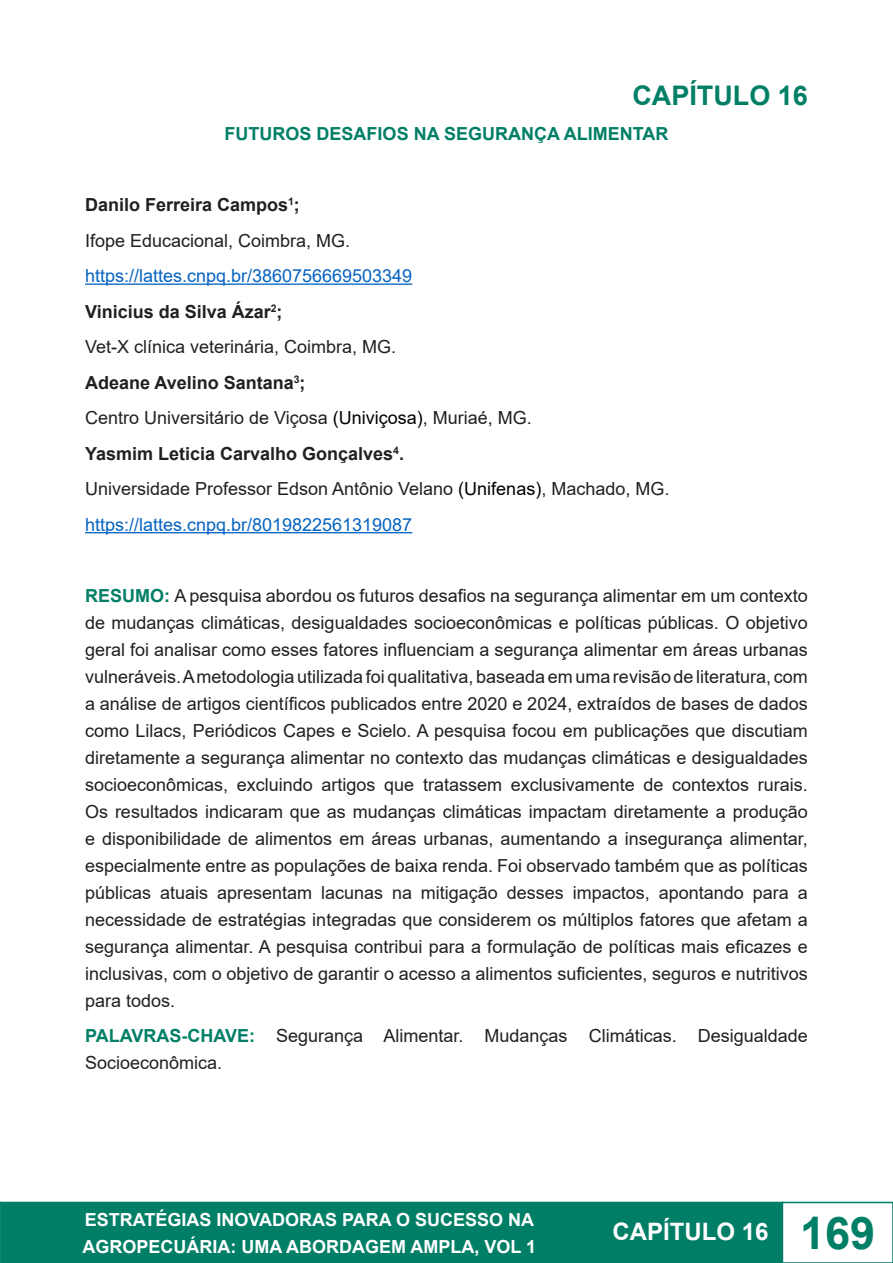
<style>
.page{position:relative;width:893px;height:1263px;background:#fff}
.page>*{position:absolute;margin:0;border:0;box-sizing:border-box;transform-origin:0 0}
.t1{font:700 27px "Arial";color:#007f66}
.t2{font:700 24px "Arial";color:#fff}
.t3{font:18px/27px "Arial";color:#231f20;text-align:justify}
.t4{font:700 18px "Arial";color:#231f20}
.t5{font:18px "Arial";color:#0563c1}
.t6{font:700 18px/27px "Arial";color:#fff}
.t7{font:700 18px "Arial";color:#007f66}
.s1{color:#000}
.s2{font-weight:700;color:#007f66}
.s3{font-size:45px;color:#007f66}
</style>
<div class="page">
<div style="left:1px;top:1202px;width:782px;height:60px;background:#007f66"></div>
<div style="left:0;top:1202px;width:784px;height:61px;border:2px solid #007f66"></div>
<div style="left:782px;top:1202px;width:111px;height:61px;border:2px solid #007f66"></div>
<svg style="left:0;top:1202px;width:1px;height:61px"></svg>
<hr style="left:85px;top:283px;width:327px;height:2px;background:#0563c1">
<hr style="left:85px;top:532px;width:327px;height:1px;background:#0563c1">
<p class="t1" style="left:632px;top:76px;width:177px">CAPÍTULO 16</p>
<p class="t7" style="left:225px;top:121px;width:445px">FUTUROS DESAFIOS NA SEGURANÇA ALIMENTAR</p>
<p class="t4" style="left:85px;top:192px;width:216px">Danilo Ferreira Campos<sup>1</sup>;</p>
<p class="t3" style="left:85px;top:227px;width:267px">Ifope Educacional, Coimbra, MG.</p>
<p class="t5" style="left:85px;top:263px;width:329px">https://lattes.cnpq.br/3860756669503349</p>
<p class="t4" style="left:85px;top:299px;width:199px">Vinicius da Silva Ázar<sup>2</sup>;</p>
<p class="t3" style="left:85px;top:333px;width:313px">Vet-X clínica veterinária, Coimbra, MG.</p>
<p class="t4" style="left:85px;top:370px;width:222px">Adeane Avelino Santana<sup>3</sup>;</p>
<p class="t3" style="left:85px;top:404px;width:448px">Centro Universitário de Viçosa <span class="s1">(Univiçosa)</span>, Muriaé, MG.</p>
<p class="t4" style="left:85px;top:441px;width:320px">Yasmim Leticia Carvalho Gonçalves<sup>4</sup>.</p>
<p class="t3" style="left:85px;top:475px;width:586px">Universidade Professor Edson Antônio Velano <span class="s1">(Unifenas)</span>, Machado, MG.</p>
<p class="t5" style="left:85px;top:512px;width:329px">https://lattes.cnpq.br/8019822561319087</p>
<p class="t3" style="left:85px;top:582px;width:724px"><span class="s2">RESUMO:</span> A pesquisa abordou os futuros desafios na segurança alimentar em um contexto de mudanças climáticas, desigualdades socioeconômicas e políticas públicas. O objetivo geral foi analisar como esses fatores influenciam a segurança alimentar em áreas urbanas vulneráveis. A metodologia utilizada foi qualitativa, baseada em uma revisão de literatura, com a análise de artigos científicos publicados entre 2020 e 2024, extraídos de bases de dados como Lilacs, Periódicos Capes e Scielo. A pesquisa focou em publicações que discutiam diretamente a segurança alimentar no contexto das mudanças climáticas e desigualdades socioeconômicas, excluindo artigos que tratassem exclusivamente de contextos rurais.<br>Os resultados indicaram que as mudanças climáticas impactam diretamente a produção e disponibilidade de alimentos em áreas urbanas, aumentando a insegurança alimentar, especialmente entre as populações de baixa renda. Foi observado também que as políticas públicas atuais apresentam lacunas na mitigação desses impactos, apontando para a necessidade de estratégias integradas que considerem os múltiplos fatores que afetam a segurança alimentar. A pesquisa contribui para a formulação de políticas mais eficazes e inclusivas, com o objetivo de garantir o acesso a alimentos suficientes, seguros e nutritivos para todos.</p>
<p class="t3" style="left:85px;top:1022px;width:724px"><span class="s2">PALAVRAS-CHAVE:</span> Segurança Alimentar. Mudanças Climáticas. Desigualdade<br>Socioeconômica.</p>
<p class="t6" style="left:82px;top:1206px;width:455px">ESTRATÉGIAS INOVADORAS PARA O SUCESSO NA<br>AGROPECUÁRIA: UMA ABORDAGEM AMPLA, VOL 1</p>
<h2 class="t2" style="left:612px;top:1215px;width:264px">CAPÍTULO 16 <span class="s3">169</span></h2>
</div>
